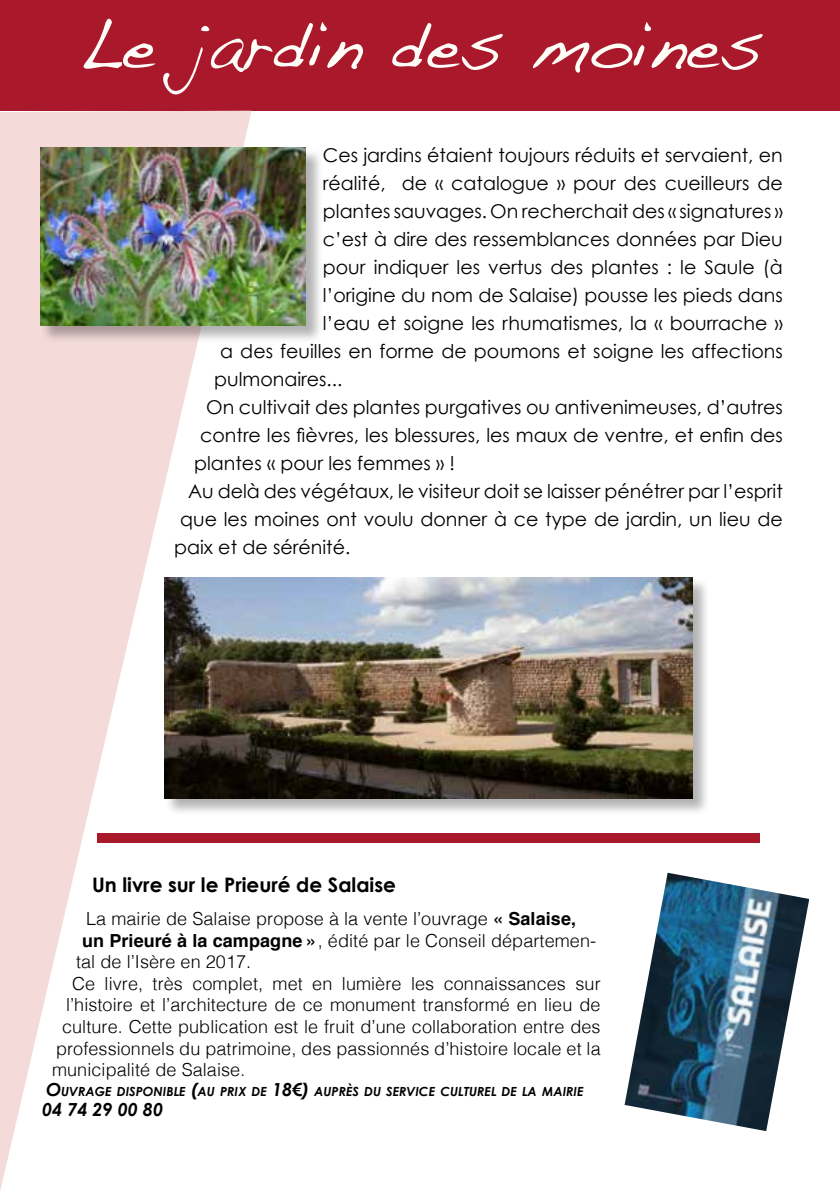
<style>
.page{position:relative;width:840px;height:1191px;background:#fff}
.page>*{position:absolute;margin:0;border:0;box-sizing:border-box;transform-origin:0 0}
.t1{font:70.2px "Handwriting Dakota";color:#fefdf8}
.t2{font:700 20px "Century Gothic";color:#000}
.t3{font:20px "Century Gothic";color:#000}
.t4{font:19px "Century Gothic";color:#000}
.t5{font:300 18px "Helvetica";letter-spacing:.005em;color:#000}
.t6{font:italic 700 18px "Century Gothic";color:#000}
.t7{font:italic 700 12.6px "Century Gothic";color:#000}
.s1{font-weight:700}
.s2{font-size:17px}
.s3{font-size:18px}
</style>
<div class="page">
<div style="left:0;top:0;width:839px;height:111px;background:#aa182c"></div>
<svg style="left:0;top:111px;width:251px;height:1080px"></svg>
<div style="left:165px;top:577px;width:545px;height:239px;background:#000;opacity:.3"></div>
<img style="left:164px;top:577px;width:528px;height:221px">
<div style="left:41px;top:148px;width:282px;height:196px;background:#000;opacity:.3"></div>
<img style="left:40px;top:147px;width:266px;height:179px">
<div style="left:97px;top:833px;width:662px;height:9px;background:#aa182c"></div>
<img style="left:624px;top:872px;width:184px;height:259px">
<h1 class="t1" style="left:78px;top:3px;width:685px">Le jardin des moines</h1>
<p class="t4" style="left:323px;top:143px;width:461px">Ces jardins étaient toujours réduits et servaient, en</p>
<p class="t4" style="left:323px;top:171px;width:461px">réalité, de « catalogue » pour des cueilleurs de</p>
<p class="t4" style="left:323px;top:199px;width:461px">plantes sauvages. On recherchait des « signatures »</p>
<p class="t4" style="left:323px;top:227px;width:461px">c’est à dire des ressemblances données par Dieu</p>
<p class="t4" style="left:323px;top:255px;width:461px">pour indiquer les vertus des plantes : le Saule (à</p>
<p class="t4" style="left:323px;top:283px;width:461px">l’origine du nom de Salaise) pousse les pieds dans</p>
<p class="t4" style="left:323px;top:311px;width:461px">l’eau et soigne les rhumatismes, la « bourrache »</p>
<p class="t4" style="left:220px;top:339px;width:564px">a des feuilles en forme de poumons et soigne les affections</p>
<p class="t4" style="left:214px;top:367px;width:130px">pulmonaires...</p>
<p class="t4" style="left:206px;top:395px;width:577px">On cultivait des plantes purgatives ou antivenimeuses, d’autres</p>
<p class="t4" style="left:200px;top:423px;width:584px">contre les fièvres, les blessures, les maux de ventre, et enfin des</p>
<p class="t4" style="left:194px;top:451px;width:262px">plantes « pour les femmes » !</p>
<p class="t4" style="left:188px;top:479px;width:595px">Au delà des végétaux, le visiteur doit se laisser pénétrer par l’esprit</p>
<p class="t4" style="left:180px;top:507px;width:604px">que les moines ont voulu donner à ce type de jardin, un lieu de</p>
<p class="t4" style="left:174px;top:535px;width:178px">paix et de sérénité.</p>
<p class="t3" style="left:372px;top:212px;width:39px">Ces</p>
<p class="t3" style="left:444px;top:212px;width:63px">jardins</p>
<p class="t2" style="left:92px;top:872px;width:305px">Un livre sur le Prieuré de Salaise</p>
<p class="t5" style="left:86px;top:903px;width:491px">La mairie de Salaise propose à la vente l’ouvrage <span class="s1">« Salaise,</span></p>
<p class="t5" style="left:82px;top:924px;width:515px"><span class="s1">un Prieuré à la campagne »</span>, édité par le Conseil départemen-</p>
<p class="t5" style="left:76px;top:946px;width:177px">tal de l’Isère en 2017.</p>
<p class="t5" style="left:72px;top:968px;width:530px">Ce livre, très complet, met en lumière les connaissances sur</p>
<p class="t5" style="left:66px;top:989px;width:535px">l’histoire et l’architecture de ce monument transformé en lieu de</p>
<p class="t5" style="left:62px;top:1011px;width:539px">culture. Cette publication est le fruit d’une collaboration entre des</p>
<p class="t5" style="left:56px;top:1032px;width:546px">professionnels du patrimoine, des passionnés d’histoire locale et la</p>
<p class="t5" style="left:52px;top:1054px;width:194px">municipalité de Salaise<span class="s2">.</span></p>
<p class="t7" style="left:46px;top:1083px;width:539px"><span class="s3">O</span>UVRAGE DISPONIBLE <span class="s3">(</span>AU PRIX DE <span class="s3">18€)</span> AUPRÈS DU SERVICE CULTUREL DE LA MAIRIE</p>
<p class="t6" style="left:42px;top:1098px;width:122px">04 74 29 00 80</p>
</div>
